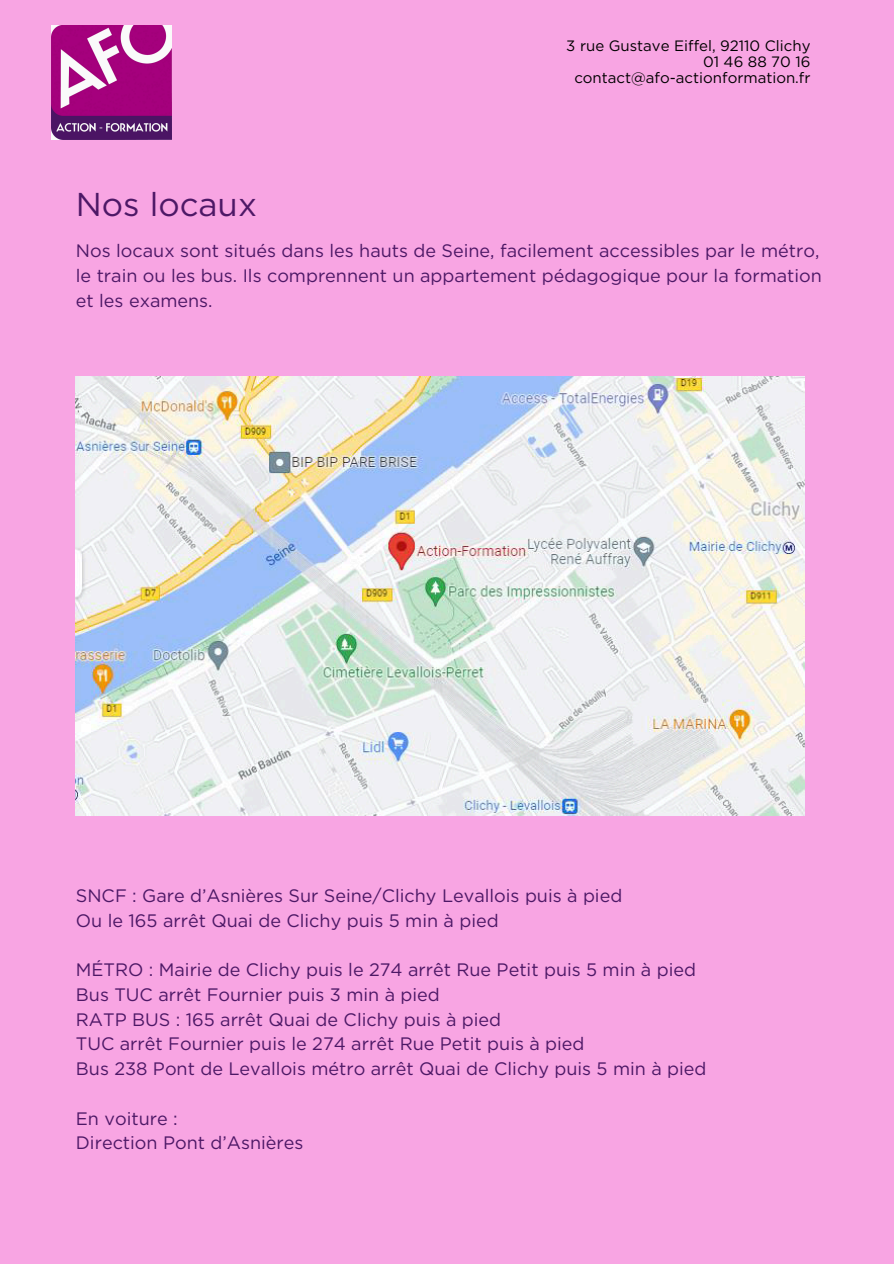
<style>
.page{position:relative;width:894px;height:1264px;background:#fff}
.page>*{position:absolute;margin:0;border:0;box-sizing:border-box;transform-origin:0 0}
.t1{font:33px "Gotham";color:#4d1866}
.t2{font:18px/24.8px "Gotham";color:#4d1866}
.t3{font:15px/15.8px "Gotham";color:#000;text-align:right}
</style>
<div class="page">
<div style="left:0;top:0;width:893px;height:1263px;background:#f8a5e3"></div>
<img style="left:51px;top:26px;width:121px;height:113px">
<img style="left:76px;top:377px;width:728px;height:439px">
<p class="t3" style="left:566px;top:38px;width:246px">3 rue Gustave Eiffel, 92110 Clichy<br>01 46 88 70 16 contact@afo-actionformation.fr</p>
<h2 class="t1" style="left:76px;top:184px;width:182px">Nos locaux</h2>
<p class="t2" style="left:76px;top:238px;width:747px">Nos locaux sont situés dans les hauts de Seine, facilement accessibles par le métro, le train ou les bus. Ils comprennent un appartement pédagogique pour la formation et les examens.</p>
<h2 class="t2" style="left:76px;top:883px;width:547px">SNCF : Gare d’Asnières Sur Seine/Clichy Levallois puis à pied<br>Ou le 165 arrêt Quai de Clichy puis 5 min à pied</h2>
<h2 class="t2" style="left:76px;top:957px;width:632px">MÉTRO : Mairie de Clichy puis le 274 arrêt Rue Petit puis 5 min à pied Bus TUC arrêt Fournier puis 3 min à pied<br>RATP BUS : 165 arrêt Quai de Clichy puis à pied<br>TUC arrêt Fournier puis le 274 arrêt Rue Petit puis à pied<br>Bus 238 Pont de Levallois métro arrêt Quai de Clichy puis 5 min à pied</h2>
<h2 class="t2" style="left:76px;top:1105px;width:229px">En voiture :<br>Direction Pont d’Asnières</h2>
</div>
